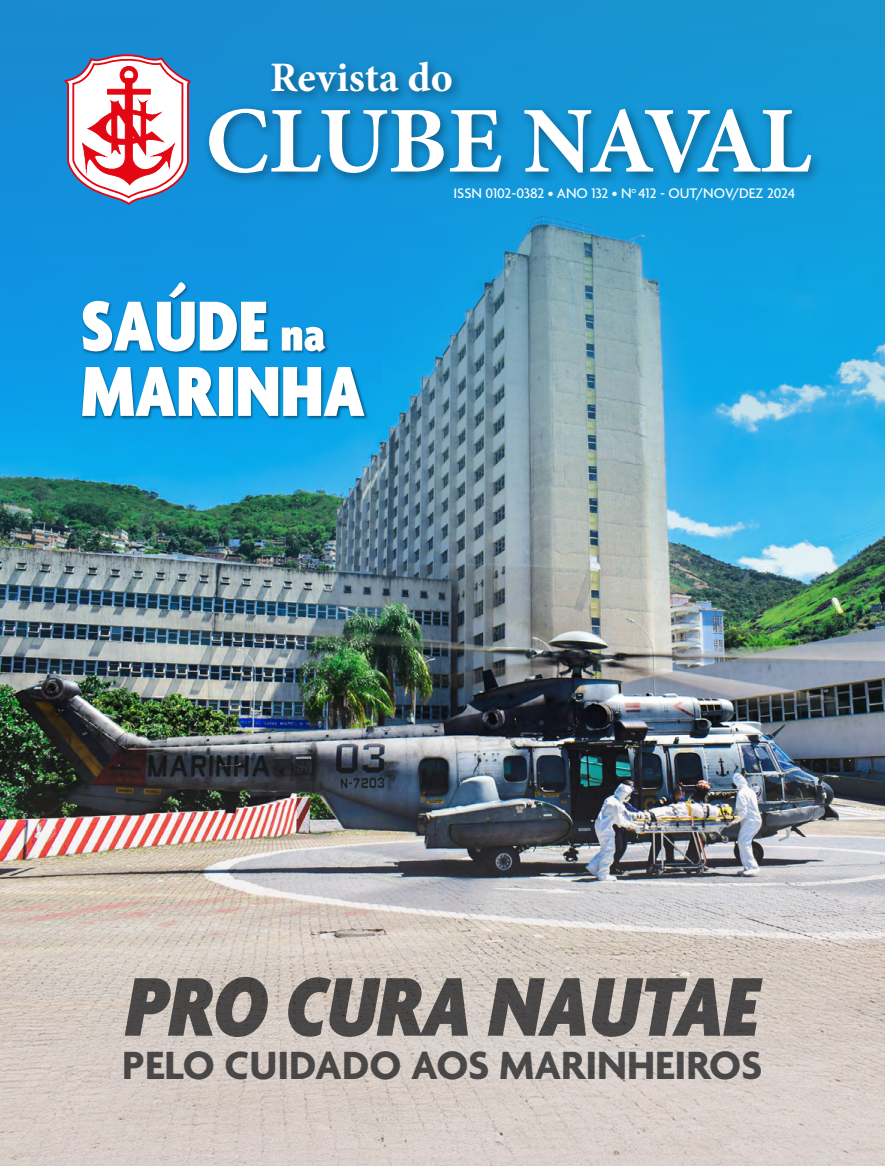
<style>
.page{position:relative;width:885px;height:1166px;background:#fff}
.page>*{position:absolute;margin:0;border:0;box-sizing:border-box;transform-origin:0 0}
.t1{font:700 94.35px "Minion Pro";letter-spacing:-.03em;color:#fff}
.t2{font:italic 900 condensed 90px "Agenda";color:#45474b}
.t3{font:900 condensed 76.5px/65.2px "Agenda";color:#fff}
.t4{font:700 42.6px "Agenda";color:#45474b}
.t5{font:700 42px "Minion Pro";color:#fff}
.t6{font:500 15px "Agenda";color:#fff}
.s1{font-size:50.7px}
</style>
<div class="page">
<svg style="left:0;top:782px;width:884px;height:383px;background:#c0b8b4"></svg>
<img style="left:0;top:0;width:884px;height:782px">
<svg style="left:64px;top:52px;width:127px;height:154px"></svg>
<div style="left:202px;top:102px;width:621px;height:84px;background:#000;opacity:.4"></div>
<div style="left:266px;top:56px;width:198px;height:49px;background:#000;opacity:.4"></div>
<div style="left:81px;top:281px;width:249px;height:75px;background:#000;opacity:.45"></div>
<div style="left:81px;top:365px;width:288px;height:54px;background:#000;opacity:.45"></div>
<h3 class="t5" style="left:270px;top:48px;width:184px">Revista do</h3>
<h1 class="t1" style="left:205px;top:75px;width:607px">CLUBE NAVAL</h1>
<h3 class="t3" style="left:80px;top:298px;width:285px">SAÚDE <span class="s1">na<br></span>MARINHA</h3>
<p class="t6" style="left:453px;top:185px;width:343px">ISSN 0102-0382 • ANO 132 • N<sup>o</sup> 412 - OUT/NOV/DEZ 2024</p>
<h2 class="t2" style="left:126px;top:958px;width:634px">PRO CURA NAUTAE</h2>
<h3 class="t4" style="left:123px;top:1042px;width:641px">PELO CUIDADO AOS MARINHEIROS</h3>
</div>
